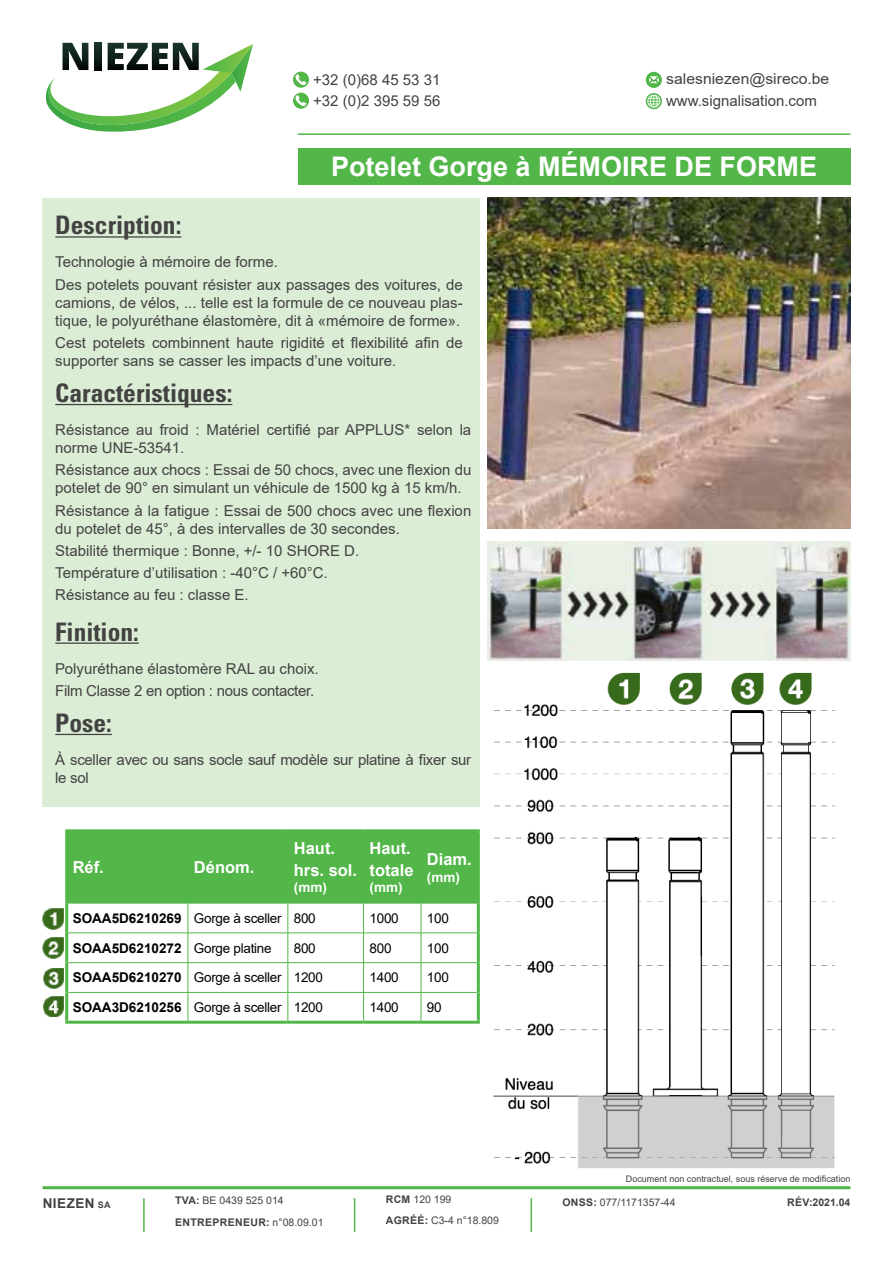
<style>
.page{position:relative;width:893px;height:1263px;background:#fff}
.page>*{position:absolute;margin:0;border:0;box-sizing:border-box;transform-origin:0 0}
.t1{font:700 27px "Arial";color:#fff}
.t2{font:700 condensed 25.5px "Univers LT Std";color:#434243}
.t3{font:700 16.5px/21.6px "Arial";color:#fff}
.t4{font:15px/18px "Arial";color:#434243}
.t5{font:15px/18px "Arial";letter-spacing:-.02em;color:#434243}
.t6{font:15px/21.3px "Arial";color:#434243;scale:1.05 1}
.t7{font:13.5px "Arial";letter-spacing:-.02em;color:#000}
.t8{font:700 13.5px "Arial";color:#000}
.t9{font:700 13.5px "Arial";color:#fff}
.t10{font:700 13.5px "Arial";letter-spacing:.035em;color:#434243}
.t11{font:10.5px/21.1px "Arial";color:#434243}
.t12{font:700 10.5px "Arial";color:#434243}
.t13{font:9px "Arial";color:#434243}
.s1{font-weight:700}
.s2{font-weight:400}
.s3{font-size:9px}
</style>
<div class="page">
<svg style="left:646px;top:72px;width:16px;height:16px"></svg>
<svg style="left:648px;top:75px;width:12px;height:10px"></svg>
<svg style="left:646px;top:93px;width:16px;height:16px"></svg>
<hr style="left:298px;top:133px;width:552px;height:2px;background:#52b648">
<svg style="left:293px;top:72px;width:16px;height:16px"></svg>
<svg style="left:295px;top:74px;width:12px;height:11px"></svg>
<svg style="left:293px;top:93px;width:16px;height:16px"></svg>
<svg style="left:295px;top:95px;width:12px;height:11px"></svg>
<svg style="left:46px;top:43px;width:207px;height:89px"></svg>
<hr style="left:43px;top:1186px;width:807px;height:3px;background:#52b648">
<hr style="left:143px;top:1198px;width:2px;height:34px;background:#52b648">
<hr style="left:354px;top:1198px;width:1px;height:34px;background:#52b648">
<hr style="left:531px;top:1198px;width:1px;height:34px;background:#52b648">
<div style="left:43px;top:198px;width:437px;height:609px;background:#dbedd4"></div>
<hr style="left:55px;top:236px;width:126px;height:2px;background:#434243">
<hr style="left:55px;top:404px;width:177px;height:1px;background:#434243">
<hr style="left:55px;top:642px;width:84px;height:2px;background:#434243">
<hr style="left:55px;top:734px;width:57px;height:1px;background:#434243">
<div style="left:298px;top:148px;width:552px;height:37px;background:#52b648"></div>
<div style="left:68px;top:832px;width:409px;height:71px;background:#52b648"></div>
<svg style="left:68px;top:904px;width:409px;height:117px"></svg>
<hr style="left:188px;top:832px;width:1px;height:71px;background:#52b648">
<hr style="left:288px;top:832px;width:1px;height:71px;background:#52b648">
<hr style="left:363px;top:832px;width:1px;height:71px;background:#52b648">
<hr style="left:421px;top:832px;width:1px;height:71px;background:#52b648">
<hr style="left:68px;top:903px;width:120px;height:1px;background:#52b648">
<hr style="left:188px;top:903px;width:100px;height:1px;background:#52b648">
<hr style="left:288px;top:903px;width:76px;height:1px;background:#52b648">
<hr style="left:364px;top:903px;width:57px;height:1px;background:#52b648">
<hr style="left:421px;top:903px;width:56px;height:1px;background:#52b648">
<hr style="left:65px;top:829px;width:123px;height:3px;background:#52b648">
<hr style="left:65px;top:832px;width:3px;height:71px;background:#52b648">
<hr style="left:188px;top:829px;width:100px;height:3px;background:#52b648">
<hr style="left:288px;top:829px;width:76px;height:3px;background:#52b648">
<hr style="left:364px;top:829px;width:57px;height:3px;background:#52b648">
<hr style="left:421px;top:829px;width:59px;height:3px;background:#52b648">
<hr style="left:477px;top:832px;width:3px;height:71px;background:#52b648">
<hr style="left:65px;top:903px;width:3px;height:30px;background:#52b648">
<hr style="left:477px;top:903px;width:3px;height:30px;background:#52b648">
<hr style="left:65px;top:933px;width:3px;height:30px;background:#52b648">
<hr style="left:477px;top:933px;width:3px;height:30px;background:#52b648">
<hr style="left:65px;top:963px;width:3px;height:29px;background:#52b648">
<hr style="left:477px;top:963px;width:3px;height:29px;background:#52b648">
<hr style="left:65px;top:992px;width:3px;height:29px;background:#52b648">
<hr style="left:477px;top:992px;width:3px;height:29px;background:#52b648">
<hr style="left:65px;top:1021px;width:123px;height:3px;background:#52b648">
<hr style="left:188px;top:1021px;width:100px;height:3px;background:#52b648">
<hr style="left:288px;top:1021px;width:76px;height:3px;background:#52b648">
<hr style="left:364px;top:1021px;width:57px;height:3px;background:#52b648">
<hr style="left:421px;top:1021px;width:59px;height:3px;background:#52b648">
<hr style="left:188px;top:903px;width:1px;height:30px;background:#52b648">
<hr style="left:288px;top:903px;width:1px;height:30px;background:#52b648">
<hr style="left:363px;top:903px;width:1px;height:30px;background:#52b648">
<hr style="left:421px;top:903px;width:1px;height:30px;background:#52b648">
<svg style="left:188px;top:934px;width:1px;height:87px"></svg>
<svg style="left:288px;top:934px;width:1px;height:87px"></svg>
<svg style="left:363px;top:934px;width:1px;height:87px"></svg>
<svg style="left:421px;top:934px;width:1px;height:87px"></svg>
<hr style="left:68px;top:933px;width:120px;height:1px;background:#52b648">
<hr style="left:188px;top:933px;width:100px;height:1px;background:#52b648">
<hr style="left:288px;top:933px;width:76px;height:1px;background:#52b648">
<hr style="left:364px;top:933px;width:57px;height:1px;background:#52b648">
<hr style="left:421px;top:933px;width:56px;height:1px;background:#52b648">
<hr style="left:68px;top:962px;width:120px;height:1px;background:#52b648">
<hr style="left:188px;top:962px;width:100px;height:1px;background:#52b648">
<hr style="left:288px;top:962px;width:76px;height:1px;background:#52b648">
<hr style="left:364px;top:962px;width:57px;height:1px;background:#52b648">
<hr style="left:421px;top:962px;width:56px;height:1px;background:#52b648">
<hr style="left:68px;top:992px;width:120px;height:1px;background:#52b648">
<hr style="left:188px;top:992px;width:100px;height:1px;background:#52b648">
<hr style="left:288px;top:992px;width:76px;height:1px;background:#52b648">
<hr style="left:364px;top:992px;width:57px;height:1px;background:#52b648">
<hr style="left:421px;top:992px;width:56px;height:1px;background:#52b648">
<img style="left:488px;top:198px;width:362px;height:331px">
<img style="left:493px;top:672px;width:342px;height:496px">
<img style="left:488px;top:542px;width:362px;height:118px">
<img style="left:43px;top:909px;width:21px;height:20px">
<img style="left:43px;top:937px;width:21px;height:21px">
<img style="left:43px;top:968px;width:21px;height:20px">
<img style="left:43px;top:996px;width:21px;height:21px">
<p class="t4" style="left:313px;top:69px;width:129px;line-height:21px">+32 (0)68 45 53 31 +32 (0)2 395 59 56</p>
<p class="t6" style="left:666px;top:68px;width:157px">salesniezen@sireco.be www.signalisation.com</p>
<h1 class="t1" style="left:331px;top:148px;width:488px">Potelet Gorge à MÉMOIRE DE FORME</h1>
<h2 class="t2" style="left:55px;top:210px;width:128px">Description:</h2>
<p class="t4" style="left:55px;top:251px;width:409px;line-height:22.2px">Technologie à mémoire de forme.<br>Des potelets pouvant résister aux passages des voitures, de</p>
<p class="t4" style="left:55px;top:293px;width:409px">camions, de vélos, ... telle est la formule de ce nouveau plas&shy;tique, le polyuréthane élastomère, dit à «mémoire de forme».</p>
<p class="t4" style="left:55px;top:334px;width:409px">Cest potelets combinnent haute rigidité et flexibilité afin de supporter sans se casser les impacts d’une voiture.</p>
<h2 class="t2" style="left:55px;top:377px;width:179px">Caractéristiques:</h2>
<p class="t4" style="left:55px;top:421px;width:418px">Résistance au froid : Matériel certifié par APPLUS* selon la norme UNE-53541.</p>
<p class="t4" style="left:55px;top:461px;width:418px">Résistance aux chocs : Essai de 50 chocs, avec une flexion du potelet de 90° en simulant un véhicule de 1500 kg à 15 km/h.</p>
<p class="t4" style="left:55px;top:501px;width:418px">Résistance à la fatigue : Essai de 500 chocs avec une flexion du potelet de 45°, à des intervalles de 30 secondes.</p>
<p class="t4" style="left:55px;top:539px;width:305px;line-height:22.2px">Stabilité thermique : Bonne, +/- 10 SHORE D.<br>Température d’utilisation : -40°C / +60°C.<br>Résistance au feu : classe E.</p>
<h2 class="t2" style="left:55px;top:616px;width:85px">Finition:</h2>
<p class="t4" style="left:55px;top:657px;width:265px;line-height:22.2px">Polyuréthane élastomère RAL au choix.<br>Film Classe 2 en option : nous contacter.</p>
<h2 class="t2" style="left:55px;top:707px;width:58px">Pose:</h2>
<p class="t5" style="left:55px;top:751px;width:417px">À sceller avec ou sans socle sauf modèle sur platine à fixer sur le sol</p>
<p class="t3" style="left:73px;top:856px;width:33px">Réf.</p>
<p class="t3" style="left:194px;top:856px;width:62px">Dénom.</p>
<p class="t3" style="left:294px;top:838px;width:65px">Haut. hrs. sol.</p>
<p class="t9" style="left:294px;top:878px;width:34px">(mm)</p>
<p class="t3" style="left:370px;top:838px;width:46px">Haut. totale</p>
<p class="t9" style="left:370px;top:878px;width:34px">(mm)</p>
<p class="t3" style="left:427px;top:849px;width:46px">Diam.</p>
<p class="t9" style="left:427px;top:867px;width:34px">(mm)</p>
<p class="t7" style="left:73px;top:909px;width:245px"><span class="s1">SOAA5D6210269</span> Gorge à sceller 800</p>
<p class="t7" style="left:370px;top:909px;width:31px">1000</p>
<p class="t7" style="left:427px;top:909px;width:23px">100</p>
<p class="t8" style="left:73px;top:938px;width:200px">SOAA5D6210272 <span class="s2">Gorge platine</span></p>
<p class="t7" style="left:294px;top:939px;width:23px">800</p>
<p class="t7" style="left:370px;top:939px;width:23px">800</p>
<p class="t7" style="left:427px;top:939px;width:23px">100</p>
<p class="t7" style="left:73px;top:968px;width:252px"><span class="s1">SOAA5D6210270</span> Gorge à sceller 1200</p>
<p class="t7" style="left:370px;top:968px;width:31px">1400</p>
<p class="t7" style="left:427px;top:968px;width:23px">100</p>
<p class="t7" style="left:73px;top:998px;width:252px"><span class="s1">SOAA3D6210256</span> Gorge à sceller 1200</p>
<p class="t7" style="left:370px;top:998px;width:31px">1400</p>
<p class="t7" style="left:427px;top:998px;width:16px">90</p>
<p class="t13" style="left:626px;top:1173px;width:226px">Document non contractuel, sous réserve de modification</p>
<p class="t10" style="left:43px;top:1194px;width:70px">NIEZEN <span class="s3">SA</span></p>
<p class="t11" style="left:175px;top:1190px;width:150px"><span class="s1">TVA:</span> BE 0439 525 014<br><span class="s1">ENTREPRENEUR:</span> n°08.09.01</p>
<p class="t11" style="left:386px;top:1188px;width:115px"><span class="s1">RCM</span> 120 199<br><span class="s1">AGRÉÉ:</span> C3-4 n°18.809</p>
<p class="t11" style="left:562px;top:1191px;width:115px"><span class="s1">ONSS:</span> 077/1171357-44</p>
<p class="t12" style="left:787px;top:1195px;width:65px">RÉV:2021.04</p>
</div>
